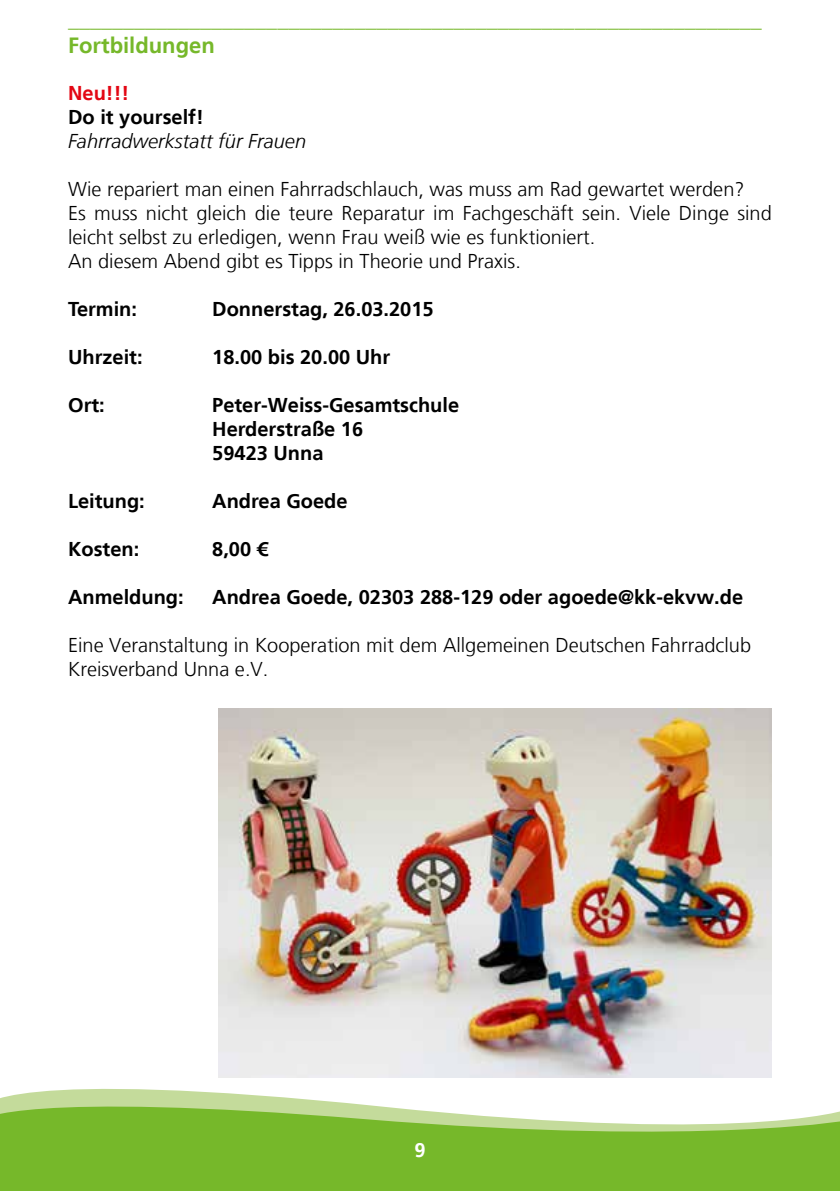
<style>
.page{position:relative;width:840px;height:1191px;background:#fff}
.page>*{position:absolute;margin:0;border:0;box-sizing:border-box;transform-origin:0 0}
.t1{font:700 22px/26.4px "Frutiger LT";color:#76b82a}
.t2{font:300 20px/24px "Frutiger LT";color:#000}
.t3{font:700 20px/24px "Frutiger LT";color:#000}
.t4{font:italic 300 20px "Frutiger LT";color:#000}
.t5{font:700 20px "Frutiger LT";color:#e30613}
.t6{font:700 20px "Frutiger LT";color:#fff}
</style>
<div class="page">
<svg style="left:48px;top:1066px;width:724px;height:25px"></svg>
<svg style="left:0;top:1091px;width:839px;height:100px;fill:#76b82a"></svg>
<img style="left:218px;top:709px;width:553px;height:368px">
<p class="t1" style="left:68px;top:6px;width:694px">_______________________________________________________________<br>Fortbildungen</p>
<p class="t5" style="left:68px;top:81px;width:63px">Neu!!!</p>
<p class="t3" style="left:68px;top:105px;width:137px">Do it yourself!</p>
<p class="t4" style="left:68px;top:130px;width:239px">Fahrradwerkstatt für Frauen</p>
<p class="t2" style="left:68px;top:177px;width:704px">Wie repariert man einen Fahrradschlauch, was muss am Rad gewartet werden?<br>Es muss nicht gleich die teure Reparatur im Fachgeschäft sein. Viele Dinge sind leicht selbst zu erledigen, wenn Frau weiß wie es funktioniert.<br>An diesem Abend gibt es Tipps in Theorie und Praxis.</p>
<p class="t3" style="left:68px;top:297px;width:70px">Termin:</p>
<p class="t3" style="left:212px;top:297px;width:223px">Donnerstag, 26.03.2015</p>
<p class="t3" style="left:68px;top:345px;width:76px">Uhrzeit:</p>
<p class="t3" style="left:212px;top:345px;width:179px">18.00 bis 20.00 Uhr</p>
<p class="t3" style="left:68px;top:393px;width:38px">Ort:</p>
<p class="t3" style="left:212px;top:393px;width:248px">Peter-Weiss-Gesamtschule<br>Herderstraße 16<br>59423 Unna</p>
<p class="t3" style="left:68px;top:489px;width:78px">Leitung:</p>
<p class="t3" style="left:212px;top:489px;width:137px">Andrea Goede</p>
<p class="t3" style="left:68px;top:537px;width:73px">Kosten:</p>
<p class="t3" style="left:212px;top:537px;width:57px">8,00 €</p>
<p class="t3" style="left:68px;top:585px;width:117px">Anmeldung:</p>
<p class="t3" style="left:212px;top:585px;width:532px">Andrea Goede, 02303 288-129 oder agoede@kk-ekvw.de</p>
<p class="t2" style="left:68px;top:633px;width:684px">Eine Veranstaltung in Kooperation mit dem Allgemeinen Deutschen Fahrradclub<br>Kreisverband Unna e.V.</p>
<p class="t6" style="left:414px;top:1138px;width:13px">9</p>
</div>
